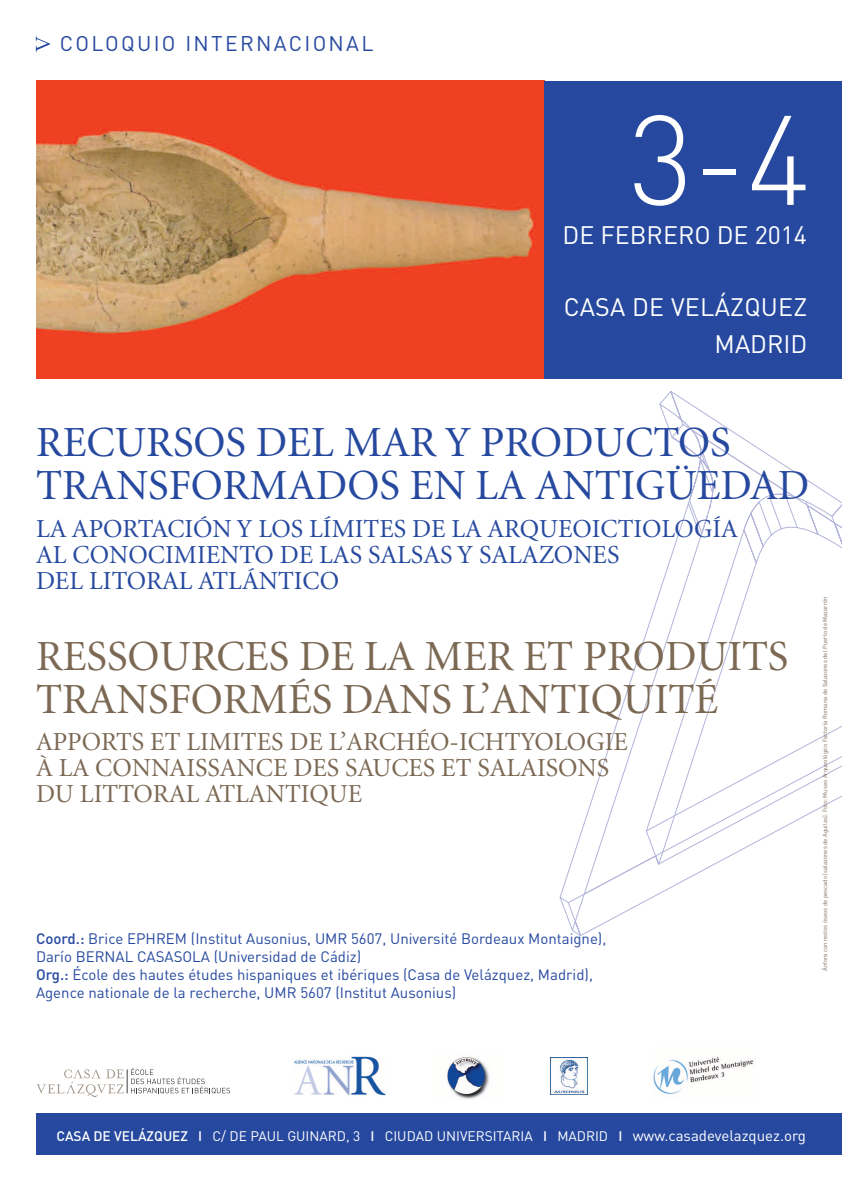
<style>
.page{position:relative;width:842px;height:1191px;background:#fff}
.page>*{position:absolute;margin:0;border:0;box-sizing:border-box;transform-origin:0 0}
.t1{font:300 125px "DIN";color:#fff}
.t2{font:43px/43px "Minion LT";color:#7c6954}
.t3{font:43px/43px "Minion LT";color:#26499f}
.t4{font:26px/26px "Minion LT";color:#26499f}
.t5{font:26px/26px "Minion LT";color:#7c6954}
.t6{font:25px/36.8px "DIN";color:#fff;text-align:right}
.t7{font:21px "DIN";letter-spacing:.11em;color:#26499f}
.t8{font:15px/18px "DIN";color:#26499f}
.t9{font:13.7px "DIN";color:#fff}
.t10{font:6px "DIN";color:#7c6954}
.s1{font-weight:500}
.s2{font-size:15px}
</style>
<div class="page">
<svg style="left:573px;top:726px;width:269px;height:210px"></svg>
<svg style="left:562px;top:903px;width:207px;height:28px"></svg>
<svg style="left:559px;top:378px;width:230px;height:525px"></svg>
<svg style="left:659px;top:391px;width:183px;height:216px"></svg>
<img style="left:36px;top:81px;width:508px;height:297px">
<div style="left:36px;top:1113px;width:806px;height:42px;background:#26499f"></div>
<div style="left:544px;top:81px;width:298px;height:297px;background:#26499f"></div>
<svg style="left:36px;top:36px;width:14px;height:16px"></svg>
<img style="left:294px;top:1056px;width:92px;height:40px">
<img style="left:447px;top:1057px;width:43px;height:42px">
<img style="left:550px;top:1057px;width:37px;height:37px">
<img style="left:653px;top:1056px;width:101px;height:38px">
<svg style="left:36px;top:1067px;width:194px;height:30px"></svg>
<h3 class="t7" style="left:60px;top:31px;width:315px">COLOQUIO INTERNACIONAL</h3>
<h1 class="t1" style="left:629px;top:83px;width:183px">3-4</h1>
<h3 class="t6" style="left:562px;top:216px;width:246px">DE FEBRERO DE 2014</h3>
<h3 class="t6" style="left:564px;top:288px;width:245px">CASA DE VELÁZQUEZ<br>MADRID</h3>
<h2 class="t3" style="left:36px;top:422px;width:775px">RECURSOS DEL MAR Y PRODUCTOS<br>TRANSFORMADOS EN LA ANTIGÜEDAD</h2>
<h3 class="t4" style="left:36px;top:516px;width:703px">LA APORTACIÓN Y LOS LÍMITES DE LA ARQUEOICTIOLOGÍA<br>AL CONOCIMIENTO DE LAS SALSAS Y SALAZONES<br>DEL LITORAL ATLÁNTICO</h3>
<h2 class="t2" style="left:36px;top:636px;width:754px">RESSOURCES DE LA MER ET PRODUITS<br>TRANSFORMÉS DANS L’ANTIQUITÉ</h2>
<h3 class="t5" style="left:36px;top:730px;width:593px">APPORTS ET LIMITES DE L’ARCHÉO-ICHTYOLOGIE<br>À LA CONNAISSANCE DES SAUCES ET SALAISONS<br>DU LITTORAL ATLANTIQUE</h3>
<p class="t8" style="left:36px;top:929px;width:572px"><span class="s1">Coord.:</span> Brice EPHREM (Institut Ausonius, UMR 5607, Université Bordeaux Montaigne), Darío BERNAL CASASOLA (Universidad de Cádiz)<br><span class="s1">Org.:</span> École des hautes études hispaniques et ibériques (Casa de Velázquez, Madrid), Agence nationale de la recherche, UMR 5607 (Institut Ausonius)</p>
<p class="t10" style="left:821px;top:971px;width:376px;rotate:-90deg">Ánfora con restos óseos de pescado (salazones de Aguilas). Foto: Museo Arqueológico Factoría Romana de Salazones del Puerto de Mazarrón</p>
<p class="t9" style="left:57px;top:1127px;width:751px"><span class="s1">CASA DE VELÁZQUEZ I</span> C/ DE PAUL GUINARD, 3 <span class="s1">I</span> CIUDAD UNIVERSITARIA <span class="s1">I</span> MADRID <span class="s1">I</span> <span class="s2">www.casadevelazquez.org</span></p>
</div>
